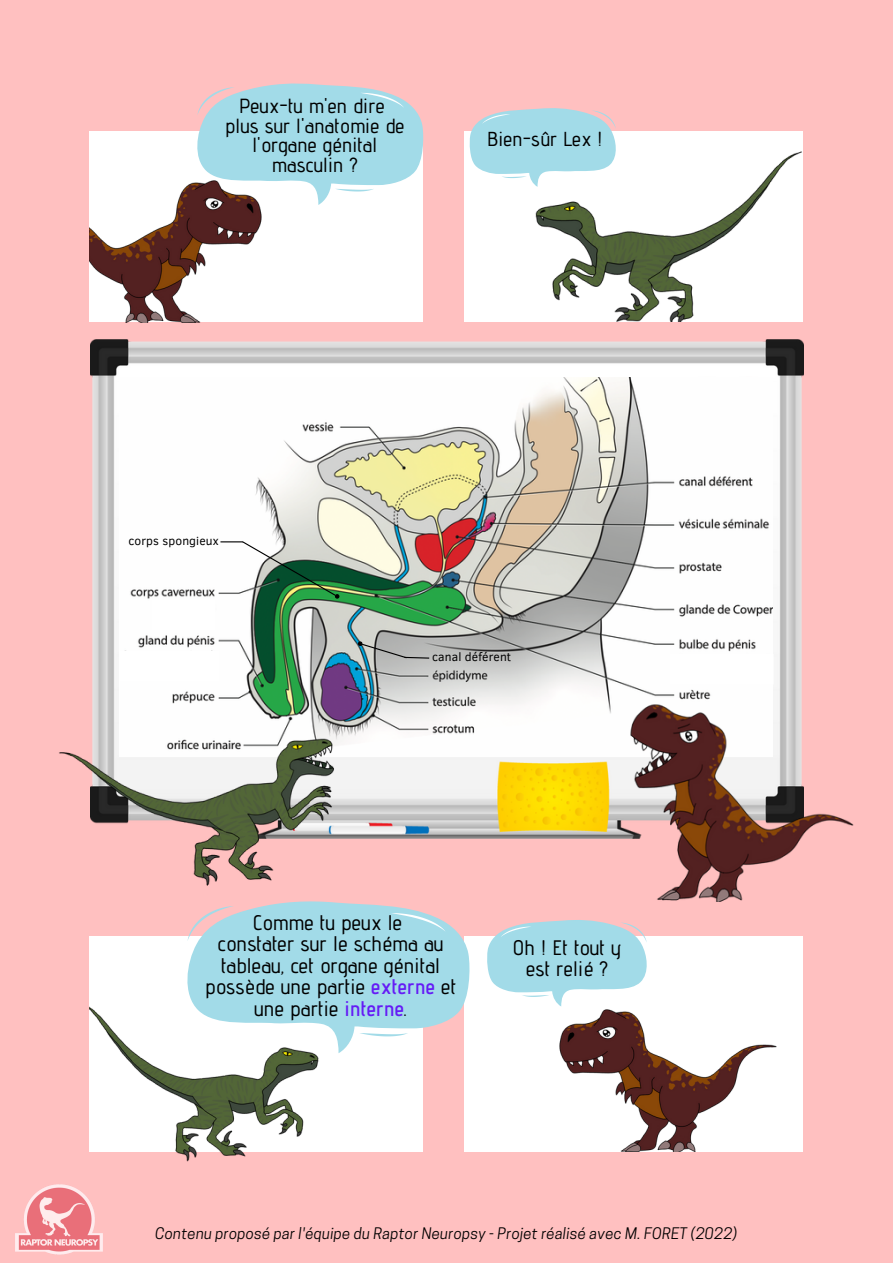
<style>
.page{position:relative;width:893px;height:1264px;background:#fff}
.page>*{position:absolute;margin:0;border:0;box-sizing:border-box;transform-origin:0 0}
.t1{font:500 21.15px/21.3px "Advent Pro";letter-spacing:.01em;color:#000;text-align:center}
.t2{font:500 21px/20.2px "Advent Pro";letter-spacing:.01em;color:#000;text-align:center}
.t3{font:500 20.4px/19.8px "Advent Pro";letter-spacing:.01em;color:#000;text-align:center}
.t4{font:500 20.25px "Advent Pro";letter-spacing:.01em;color:#000}
.t5{font:italic 15px "Cooper Hewitt";letter-spacing:.015em;color:#000}
.t6{font:12px "Clear Sans";letter-spacing:.01em;color:#000}
.s1{font-weight:600;color:#651cf6}
</style>
<div class="page">
<div style="left:0;top:0;width:892px;height:1262px;background:#ffc0c0"></div>
<div style="left:89px;top:132px;width:334px;height:190px;background:#fff"></div>
<svg style="left:198px;top:83px;width:225px;height:122px"></svg>
<img style="left:16px;top:1184px;width:86px;height:71px">
<div style="left:465px;top:132px;width:337px;height:190px;background:#fff"></div>
<svg style="left:469px;top:108px;width:146px;height:70px"></svg>
<div style="left:465px;top:936px;width:337px;height:215px;background:#fff"></div>
<img style="left:89px;top:172px;width:176px;height:150px">
<div style="left:89px;top:936px;width:334px;height:215px;background:#fff"></div>
<svg style="left:187px;top:901px;width:282px;height:152px"></svg>
<svg style="left:487px;top:920px;width:159px;height:82px"></svg>
<img style="left:89px;top:995px;width:245px;height:167px">
<img style="left:91px;top:339px;width:712px;height:499px">
<img style="left:119px;top:377px;width:653px;height:379px">
<img style="left:615px;top:685px;width:239px;height:216px">
<img style="left:59px;top:723px;width:286px;height:163px">
<img style="left:517px;top:144px;width:286px;height:178px">
<img style="left:556px;top:1000px;width:221px;height:151px">
<svg style="left:220px;top:540px;width:121px;height:60px;background:#94b09b"></svg>
<svg style="left:356px;top:639px;width:74px;height:20px"></svg>
<div style="left:155px;top:650px;width:64px;height:32px;background:#fff"></div>
<div style="left:119px;top:650px;width:64px;height:32px;background:#fff"></div>
<div style="left:669px;top:653px;width:64px;height:32px;background:#fff"></div>
<div style="left:709px;top:653px;width:64px;height:32px;background:#fff"></div>
<div style="left:151px;top:599px;width:64px;height:32px;background:#fff"></div>
<p class="t3" style="left:225px;top:96px;width:180px">Peux-tu m'en dire plus sur l'anatomie de l'organe génital masculin ?</p>
<p class="t4" style="left:487px;top:126px;width:117px">Bien-sûr Lex !</p>
<p class="t6" style="left:128px;top:532px;width:92px">corps spongieux</p>
<p class="t6" style="left:432px;top:647px;width:80px">canal déférent</p>
<p class="t1" style="left:205px;top:911px;width:252px">Comme tu peux le<br>constater sur le schéma au tableau, cet organe génital possède une partie <span class="s1">externe</span> et une partie <span class="s1">interne</span>.</p>
<p class="t2" style="left:513px;top:937px;width:110px">Oh ! Et tout y est relié ?</p>
<p class="t5" style="left:155px;top:1227px;width:583px">Contenu proposé par l'équipe du Raptor Neuropsy - Projet réalisé avec M. FORET (2022)</p>
</div>
